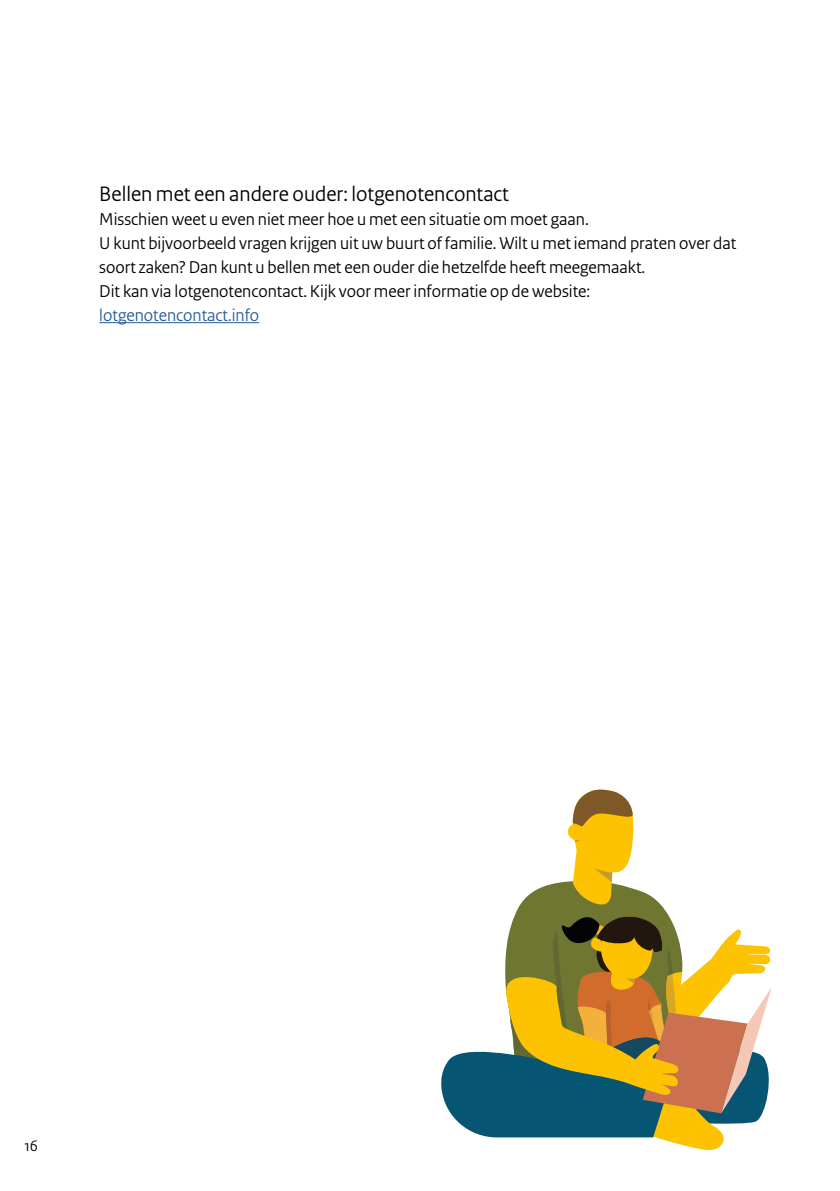
<style>
.page{position:relative;width:840px;height:1191px;background:#fff}
.page>*{position:absolute;margin:0;border:0;box-sizing:border-box;transform-origin:0 0}
.t1{font:22px "Rijksoverheid Sans Heading";color:#000}
.t2{font:18px/24px "Rijksoverheid Sans Heading";color:#000}
.t3{font:18px "Rijksoverheid Sans Heading";color:#275b9b}
.t4{font:16px "Rijksoverheid Sans Heading";color:#000}
</style>
<div class="page">
<hr style="left:99px;top:322px;width:160px;height:1px;background:#275b9b">
<svg style="left:441px;top:789px;width:331px;height:361px"></svg>
<p class="t1" style="left:99px;top:181px;width:411px">Bellen met een andere ouder: lotgenotencontact</p>
<p class="t2" style="left:99px;top:207px;width:638px">Misschien weet u even niet meer hoe u met een situatie om moet gaan.<br>U kunt bijvoorbeeld vragen krijgen uit uw buurt of familie. Wilt u met iemand praten over dat soort zaken? Dan kunt u bellen met een ouder die hetzelfde heeft meegemaakt.<br>Dit kan via lotgenotencontact. Kijk voor meer informatie op de website:</p>
<p class="t3" style="left:99px;top:304px;width:161px">lotgenotencontact.info</p>
<p class="t4" style="left:24px;top:1136px;width:15px">16</p>
</div>
